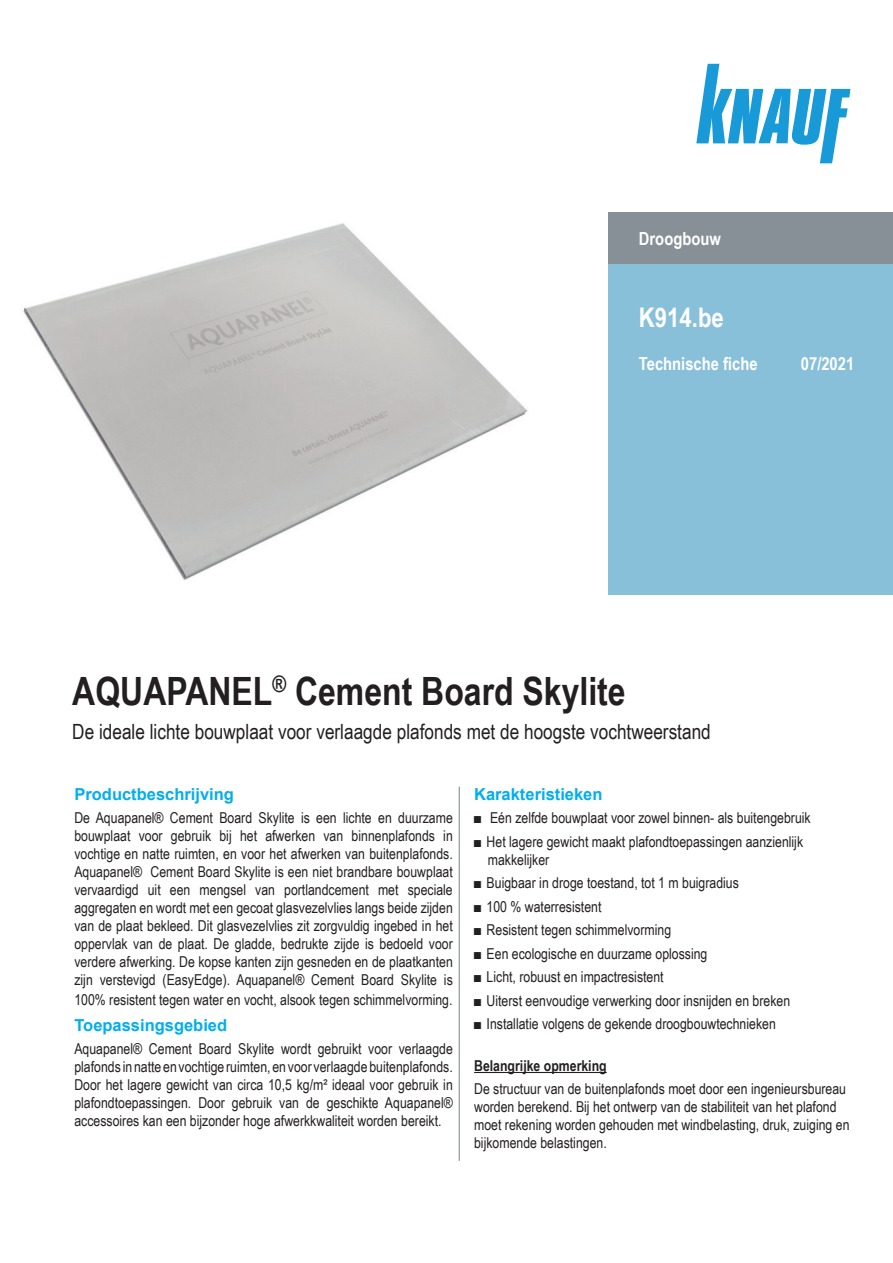
<style>
.page{position:relative;width:893px;height:1263px;background:#fff}
.page>*{position:absolute;margin:0;border:0;box-sizing:border-box;transform-origin:0 0}
.t1{font:700 39px "Arial Narrow";color:#231f20}
.t2{font:700 27px "Arial Narrow";color:#fff}
.t3{font:21px "Arial Narrow";color:#231f20}
.t4{font:700 18px "Arial Narrow";color:#fff}
.Ue3_Beschreibung_11{font:700 16.5px "Arial";color:#00aeef}
.Ue4_Beschreibung_10{font:15px/18px "Arial Narrow";color:#231f20;text-align:justify}
.Ue4_Beschreibung_10-2{font:700 15px "Arial Narrow";color:#231f20}
</style>
<div class="page">
<div style="left:608px;top:213px;width:285px;height:382px;background:#89c0d9"></div>
<hr style="left:474px;top:1072px;width:133px;height:1px;background:#231f20">
<div style="left:608px;top:213px;width:285px;height:51px;background:#869096"></div>
<svg style="left:696px;top:64px;width:154px;height:99px"></svg>
<hr style="left:459px;top:787px;width:1px;height:374px;background:#869096">
<img style="left:23px;top:223px;width:505px;height:357px">
<p class="t4" style="left:639px;top:225px;width:83px">Droogbouw</p>
<p class="t2" style="left:639px;top:298px;width:86px">K914.be</p>
<p class="t4" style="left:639px;top:350px;width:120px">Technische fiche</p>
<p class="t4" style="left:801px;top:350px;width:55px">07/2021</p>
<p class="t1" style="left:72px;top:662px;width:555px">AQUAPANEL<sup>®</sup> Cement Board Skylite</p>
<p class="t3" style="left:72px;top:716px;width:640px">De ideale lichte bouwplaat voor verlaagde plafonds met de hoogste vochtweerstand</p>
<p class="Ue3_Beschreibung_11" style="left:74px;top:782px;width:161px">Productbeschrijving</p>
<p class="Ue4_Beschreibung_10" style="left:74px;top:808px;width:380px">De Aquapanel® Cement Board Skylite is een lichte en duurzame bouwplaat voor gebruik bij het afwerken van binnenplafonds in vochtige en natte ruimten, en voor het afwerken van buitenplafonds.<br>Aquapanel® Cement Board Skylite is een niet brandbare bouwplaat vervaardigd uit een mengsel van portlandcement met speciale aggregaten en wordt met een gecoat glasvezelvlies langs beide zijden van de plaat bekleed. Dit glasvezelvlies zit zorgvuldig ingebed in het oppervlak van de plaat. De gladde, bedrukte zijde is bedoeld voor verdere afwerking. De kopse kanten zijn gesneden en de plaatkanten zijn verstevigd (EasyEdge). Aquapanel® Cement Board Skylite is</p>
<p class="Ue4_Beschreibung_10" style="left:74px;top:990px;width:380px">100% resistent tegen water en vocht, alsook tegen schimmelvorming.</p>
<p class="Ue3_Beschreibung_11" style="left:74px;top:1013px;width:154px">Toepassingsgebied</p>
<p class="Ue4_Beschreibung_10" style="left:74px;top:1039px;width:380px">Aquapanel® Cement Board Skylite wordt gebruikt voor verlaagde plafonds in natte en vochtige ruimten, en voor verlaagde buitenplafonds.<br>Door het lagere gewicht van circa 10,5 kg/m² ideaal voor gebruik in plafondtoepassingen. Door gebruik van de geschikte Aquapanel® accessoires kan een bijzonder hoge afwerkkwaliteit worden bereikt.</p>
<p class="Ue3_Beschreibung_11" style="left:474px;top:782px;width:130px">Karakteristieken</p>
<p class="Ue4_Beschreibung_10" style="left:474px;top:808px;width:338px">■ Eén zelfde bouwplaat voor zowel binnen- als buitengebruik</p>
<p class="Ue4_Beschreibung_10" style="left:488px;top:832px;width:317px;text-indent:-14px">■ Het lagere gewicht maakt plafondtoepassingen aanzienlijk makkelijker</p>
<p class="Ue4_Beschreibung_10" style="left:474px;top:873px;width:266px">■ Buigbaar in droge toestand, tot 1 m buigradius</p>
<p class="Ue4_Beschreibung_10" style="left:474px;top:897px;width:129px">■ 100 % waterresistent</p>
<p class="Ue4_Beschreibung_10" style="left:474px;top:920px;width:199px">■ Resistent tegen schimmelvorming</p>
<p class="Ue4_Beschreibung_10" style="left:474px;top:944px;width:235px">■ Een ecologische en duurzame oplossing</p>
<p class="Ue4_Beschreibung_10" style="left:474px;top:967px;width:191px">■ Licht, robuust en impactresistent</p>
<p class="Ue4_Beschreibung_10" style="left:474px;top:991px;width:318px">■ Uiterst eenvoudige verwerking door insnijden en breken</p>
<p class="Ue4_Beschreibung_10" style="left:474px;top:1014px;width:303px">■ Installatie volgens de gekende droogbouwtechnieken</p>
<p class="Ue4_Beschreibung_10-2" style="left:474px;top:1054px;width:134px">Belangrijke opmerking</p>
<p class="Ue4_Beschreibung_10" style="left:474px;top:1079px;width:377px;text-align:left">De structuur van de buitenplafonds moet door een ingenieursbureau worden berekend. Bij het ontwerp van de stabiliteit van het plafond moet rekening worden gehouden met windbelasting, druk, zuiging en bijkomende belastingen.</p>
</div>
